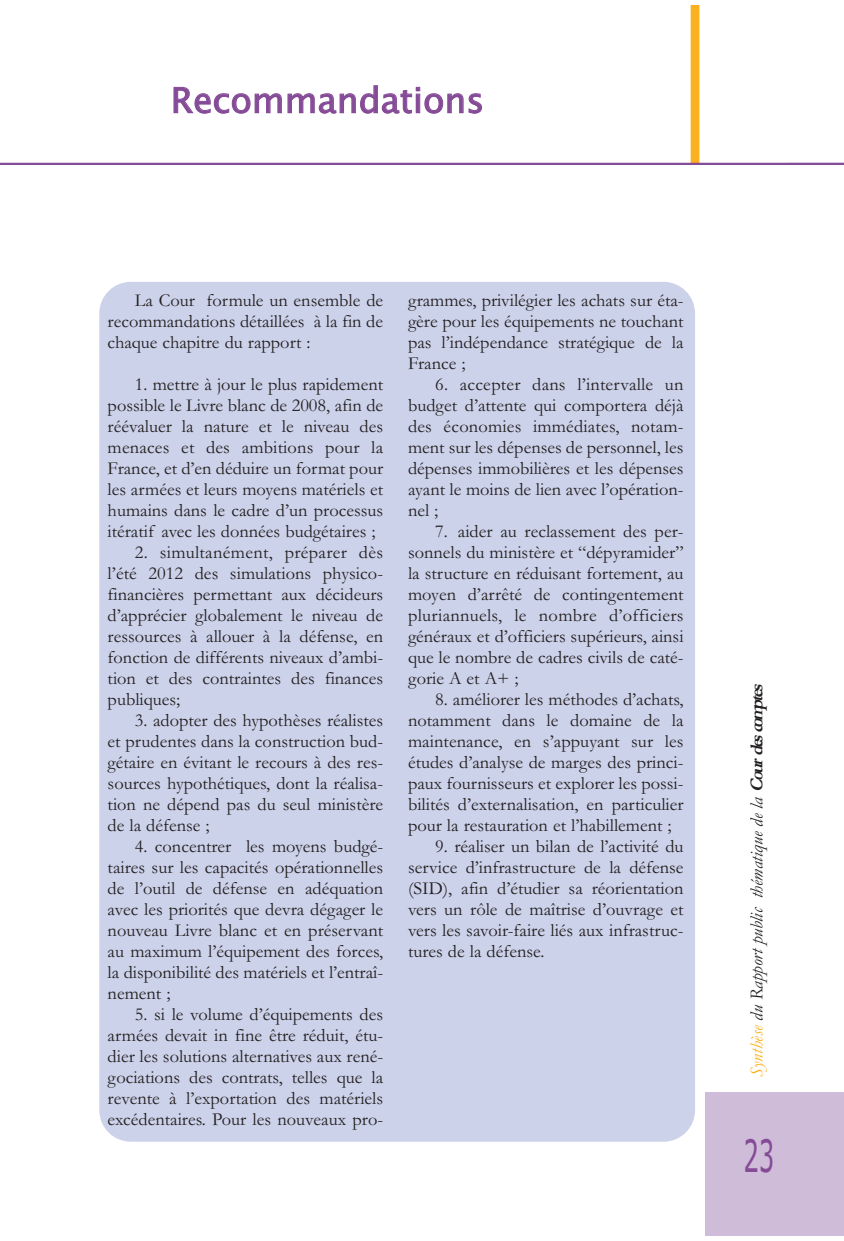
<style>
.page{position:relative;width:844px;height:1241px;background:#fff}
.page>*{position:absolute;margin:0;border:0;box-sizing:border-box;transform-origin:0 0}
.t1{font:44.8px "Verdana";color:#854b97;scale:.55 1}
.t2{font:35px "Lucida Sans Unicode";color:#854b97}
.t3{font:18.38px/21px "Garamond";color:#231f20;text-align:justify}
.t4{font:italic 18.38px "Garamond";letter-spacing:-.005em;color:#231f20}
.s1{color:#fbb11d}
.s2{font-weight:700}
</style>
<div class="page">
<div style="left:690px;top:5px;width:9px;height:159px;background:#fbb11d"></div>
<div style="left:704px;top:1091px;width:139px;height:144px;background:#cebcd9"></div>
<div style="left:99px;top:282px;width:595px;height:859px;background:#ccd2ea;border-radius:32px"></div>
<hr style="left:0;top:163px;width:843px;height:2px;background:#854b97">
<h2 class="t2" style="left:171px;top:80px;width:315px">Recommandations</h2>
<p class="t3" style="left:108px;top:289px;width:277px;text-indent:27px">La Cour formule un ensemble de recommandations détaillées à la fin de chaque chapitre du rapport :</p>
<p class="t3" style="left:108px;top:373px;width:277px;text-indent:27px">1. mettre à jour le plus rapidement possible le Livre blanc de 2008, afin de réévaluer la nature et le niveau des menaces et des ambitions pour la France, et d’en déduire un format pour les armées et leurs moyens matériels et humains dans le cadre d’un processus itératif avec les données budgétaires ;</p>
<p class="t3" style="left:108px;top:541px;width:277px;text-indent:27px">2. simultanément, préparer dès l’été 2012 des simulations physico&shy;financières permettant aux décideurs d’apprécier globalement le niveau de ressources à allouer à la défense, en fonction de différents niveaux d’ambi&shy;tion et des contraintes des finances publiques;</p>
<p class="t3" style="left:108px;top:709px;width:277px;text-indent:27px">3. adopter des hypothèses réalistes et prudentes dans la construction bud&shy;gétaire en évitant le recours à des res&shy;sources hypothétiques, dont la réalisa&shy;tion ne dépend pas du seul ministère de la défense ;</p>
<p class="t3" style="left:108px;top:835px;width:277px;text-indent:27px">4. concentrer les moyens budgé&shy;taires sur les capacités opérationnelles de l’outil de défense en adéquation avec les priorités que devra dégager le nouveau Livre blanc et en préservant au maximum l’équipement des forces, la disponibilité des matériels et l’entraî&shy;nement ;</p>
<p class="t3" style="left:108px;top:1003px;width:277px;text-indent:27px">5. si le volume d’équipements des armées devait in fine être réduit, étu&shy;dier les solutions alternatives aux rené&shy;gociations des contrats, telles que la revente à l’exportation des matériels excédentaires. Pour les nouveaux pro-</p>
<p class="t3" style="left:408px;top:289px;width:277px">grammes, privilégier les achats sur éta&shy;gère pour les équipements ne touchant pas l’indépendance stratégique de la France ;</p>
<p class="t3" style="left:408px;top:373px;width:277px;text-indent:27px">6. accepter dans l’intervalle un budget d’attente qui comportera déjà des économies immédiates, notam&shy;ment sur les dépenses de personnel, les dépenses immobilières et les dépenses ayant le moins de lien avec l’opération&shy;nel ;</p>
<p class="t3" style="left:408px;top:520px;width:277px;text-indent:27px">7. aider au reclassement des per&shy;sonnels du ministère et “dépyramider” la structure en réduisant fortement, au moyen d’arrêté de contingentement pluriannuels, le nombre d’officiers généraux et d’officiers supérieurs, ainsi que le nombre de cadres civils de caté&shy;gorie A et A+ ;</p>
<p class="t3" style="left:408px;top:688px;width:277px;text-indent:27px">8. améliorer les méthodes d’achats, notamment dans le domaine de la maintenance, en s’appuyant sur les études d’analyse de marges des princi&shy;paux fournisseurs et explorer les possi&shy;bilités d’externalisation, en particulier pour la restauration et l’habillement ;</p>
<p class="t3" style="left:408px;top:835px;width:277px;text-indent:27px">9. réaliser un bilan de l’activité du service d’infrastructure de la défense (SID), afin d’étudier sa réorientation vers un rôle de maîtrise d’ouvrage et vers les savoir-faire liés aux infrastruc&shy;tures de la défense.</p>
<p class="t4" style="left:745px;top:1076px;width:399px;rotate:-90deg"><span class="s1">Synthèse</span> du Rapport public thématique de la <span class="s2">Courdescomptes</span></p>
<h1 class="t1" style="left:743px;top:1130px;width:58px">23</h1>
</div>
